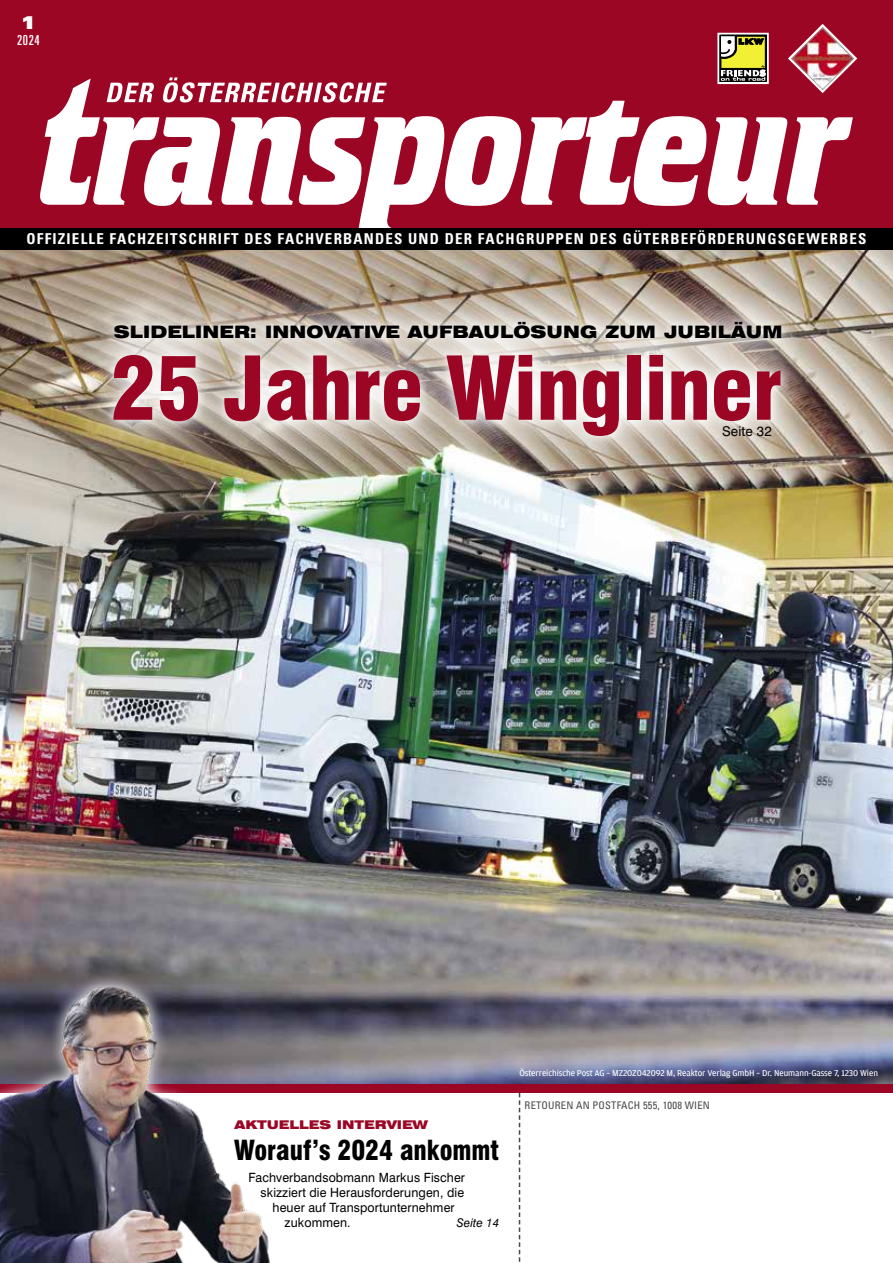
<style>
.page{position:relative;width:893px;height:1263px;background:#fff}
.page>*{position:absolute;margin:0;border:0;box-sizing:border-box;transform-origin:0 0}
.t1{font:900 condensed 85.5px "Swiss 721 BT";letter-spacing:-.01em;color:#9b0625}
.t2{font:900 condensed 27px "Swiss 721 BT";color:#000;scale:.96 1}
.t3{font:900 expanded 18.15px "Univers";color:#fff}
.t4{font:900 expanded 17.1px "Swiss 721 BT";letter-spacing:.01em;color:#000;scale:.95 1}
.t5{font:700 condensed 15px "Univers";letter-spacing:.08em;color:#fff}
.t6{font:ultra-condensed 13.65px "Univers";color:#fff}
.t7{font:13.5px "Swiss 721 BT";letter-spacing:.01em;color:#000}
.t8{font:12.75px "Swiss 721 BT";letter-spacing:.01em;color:#000}
.t9{font:900 expanded 12px "Swiss 721 BT";color:#9b0625}
.t10{font:italic 12px "Swiss 721 BT";letter-spacing:.01em;color:#000}
.t11{font:condensed 10.5px "Univers";letter-spacing:.02em;color:#484848}
.t12{font:9px "Amplitude";letter-spacing:-.01em;color:#fff}
</style>
<div class="page">
<img style="left:0;top:249px;width:893px;height:835px">
<div style="left:0;top:0;width:893px;height:231px;background:#9b0625"></div>
<svg style="left:519px;top:1093px;width:1px;height:169px"></svg>
<svg style="left:717px;top:32px;width:52px;height:46px;background:#a7a35d"></svg>
<svg style="left:40px;top:78px;width:813px;height:150px"></svg>
<svg style="left:107px;top:77px;width:280px;height:25px"></svg>
<div style="left:0;top:228px;width:893px;height:21px;background:#000"></div>
<img style="left:787px;top:24px;width:71px;height:70px">
<svg style="left:75px;top:282px;width:746px;height:193px"></svg>
<div style="left:0;top:1084px;width:893px;height:9px;background:#9b0625"></div>
<img style="left:0;top:971px;width:285px;height:292px">
<h3 class="t3" style="left:21px;top:11px;width:17px">1</h3>
<p class="t6" style="left:17px;top:32px;width:24px">2024</p>
<p class="t5" style="left:26px;top:230px;width:842px">OFFIZIELLE FACHZEITSCHRIFT DES FACHVERBANDES UND DER FACHGRUPPEN DES GÜTERBEFÖRDERUNGSGEWERBES</p>
<h3 class="t4" style="left:114px;top:321px;width:705px">SLIDELINER: INNOVATIVE AUFBAULÖSUNG ZUM JUBILÄUM</h3>
<h1 class="t1" style="left:110px;top:337px;width:674px">25 Jahre Wingliner</h1>
<p class="t7" style="left:722px;top:423px;width:51px">Seite 32</p>
<p class="t12" style="left:519px;top:1068px;width:360px">Österreichische Post AG – MZ20Z042092 M, Reaktor Verlag GmbH – Dr. Neumann-Gasse 7, 1230 Wien</p>
<p class="t9" style="left:234px;top:1117px;width:194px">AKTUELLES INTERVIEW</p>
<h2 class="t2" style="left:234px;top:1133px;width:278px">Worauf’s 2024 ankommt</h2>
<p class="t8" style="left:249px;top:1169px;width:218px">Fachverbandsobmann Markus Fischer</p>
<p class="t8" style="left:261px;top:1184px;width:205px">skizziert die Herausforderungen, die</p>
<p class="t8" style="left:273px;top:1199px;width:184px">heuer auf Transportunternehmer</p>
<p class="t8" style="left:285px;top:1214px;width:67px">zukommen.</p>
<p class="t10" style="left:457px;top:1215px;width:44px">Seite 14</p>
<p class="t11" style="left:525px;top:1099px;width:187px">RETOUREN AN POSTFACH 555, 1008 WIEN</p>
</div>
